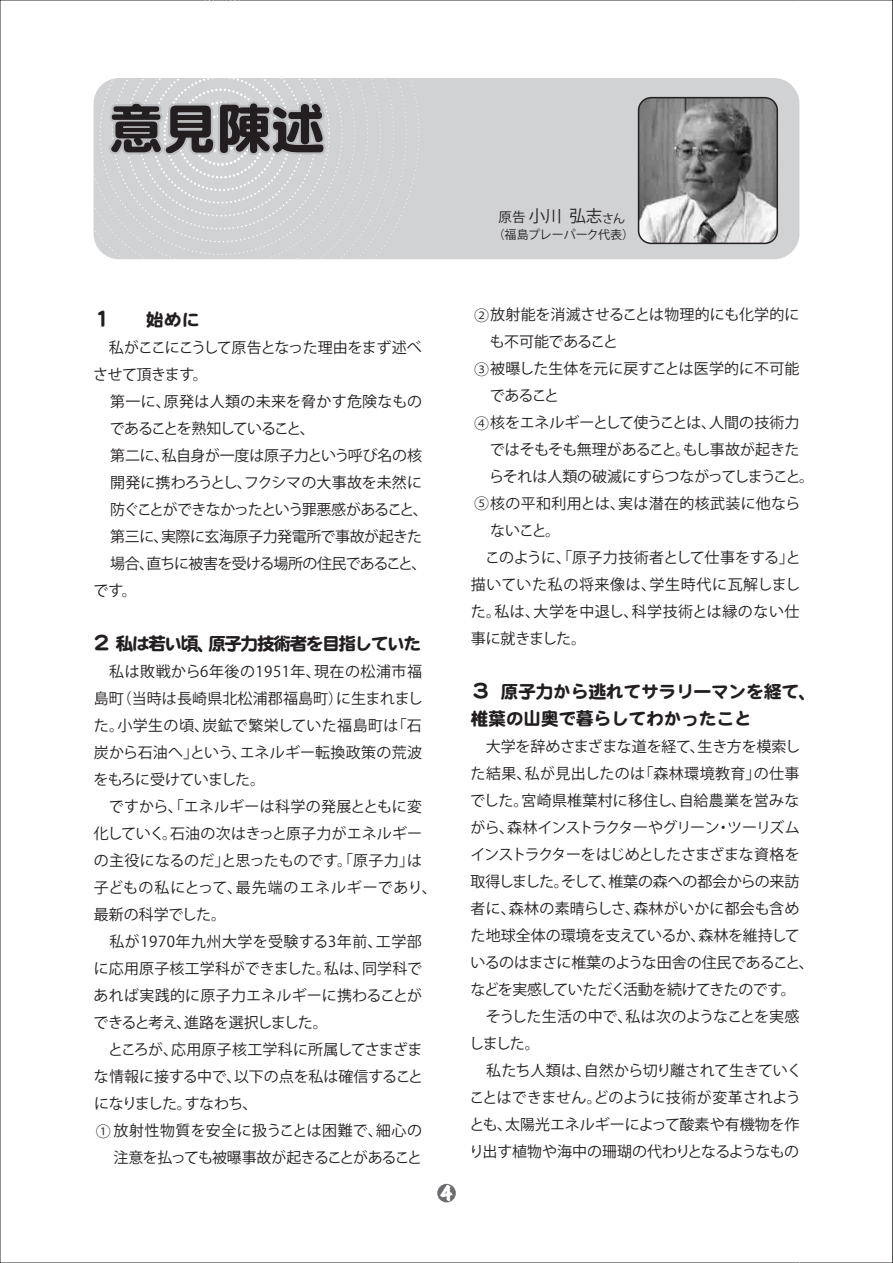
<style>
.page{position:relative;width:893px;height:1263px;background:#fff}
.page>*{position:absolute;margin:0;border:0;box-sizing:border-box;transform-origin:0 0}
.t1{font:54px "DF Maru Gothic SB MP RKSJ H";color:#231f20}
.t2{font:21px "DF Maru Gothic SB MP RKSJ H";color:#231f20}
.t3{font:18px/27px "DF Maru Gothic SB MP RKSJ H";letter-spacing:-.025em;color:#231f20}
.t4{font:18px "DF Maru Gothic SB MP RKSJ H";letter-spacing:-.095em;color:#231f20}
.t5{font:expanded 18px "Marker Felt";color:#fff}
.t6{font:16.5px "Koz Go Pr 6 N";color:#231f20}
.t7{font:15px/27px "Koz Go Pr 6 N";letter-spacing:-.01em;color:#231f20}
.t8{font:15px "Koz Go Pr 6 N";letter-spacing:.035em;color:#231f20}
.t9{font:15px "Koz Go Pr 6 N";letter-spacing:.01em;color:#231f20}
.t10{font:15px "Koz Go Pr 6 N";letter-spacing:.02em;color:#231f20}
.t11{font:15px "Koz Go Pr 6 N";letter-spacing:-.05em;color:#231f20}
.t12{font:15px "Koz Go Pr 6 N";letter-spacing:.015em;color:#231f20}
.t13{font:15px/27px "Koz Go Pr 6 N";letter-spacing:-.04em;color:#231f20}
.t14{font:15px "Koz Go Pr 6 N";letter-spacing:-.035em;color:#231f20}
.t15{font:15px "Koz Go Pr 6 N";letter-spacing:-.095em;color:#231f20}
.t16{font:15px "Koz Go Pr 6 N";letter-spacing:.03em;color:#231f20}
.t17{font:15px "Koz Go Pr 6 N";letter-spacing:.045em;color:#231f20}
.t18{font:15px "Koz Go Pr 6 N";letter-spacing:-.03em;color:#231f20}
.t19{font:15px "Koz Go Pr 6 N";letter-spacing:-.06em;color:#231f20}
.t20{font:15px "Koz Go Pr 6 N";letter-spacing:.04em;color:#231f20}
.t21{font:15px "Koz Go Pr 6 N";letter-spacing:-.11em;color:#231f20}
.t22{font:12px "Koz Go Pr 6 N";color:#231f20}
.s1{font-size:13.5px}
.s2{font-size:12px}
.s3{font-size:21px}
</style>
<div class="page">
<svg style="left:892px;top:0;width:1px;height:1263px"></svg>
<div style="left:437px;top:1184px;width:19px;height:18px;background:#6c6d70;border-radius:50%"></div>
<div style="left:94px;top:78px;width:705px;height:181px;background:#d1d2d4;border-radius:26px"></div>
<svg style="left:93px;top:78px;width:326px;height:182px"></svg>
<svg style="left:107px;top:93px;width:221px;height:79px"></svg>
<img style="left:639px;top:98px;width:138px;height:145px">
<div style="left:638px;top:97px;width:140px;height:147px;border:2px solid #231f20;border-radius:13px"></div>
<h1 class="t1" style="left:109px;top:101px;width:218px">意見陳述</h1>
<p class="t6" style="left:498px;top:207px;width:128px"><span class="s1">原告</span> 小川 弘志<span class="s2">さん</span></p>
<p class="t22" style="left:493px;top:228px;width:143px">（福島プレーパーク代表）</p>
<h2 class="t2" style="left:94px;top:308px;width:17px">1</h2>
<p class="t3" style="left:146px;top:306px;width:55px">始めに</p>
<p class="t13" style="left:93px;top:335px;width:330px">　私がここにこうして原告となった理由をまず述べさせて頂きます。</p>
<p class="t10" style="left:110px;top:393px;width:313px">第一に、原発は人類の未来を脅かす危険なもの</p>
<p class="t21" style="left:110px;top:420px;width:207px">であることを熟知していること、</p>
<p class="t7" style="left:110px;top:443px;width:313px">第二に、私自身が一度は原子力という呼び名の核</p>
<p class="t7" style="left:110px;top:470px;width:313px">開発に携わろうとし、フクシマの大事故を未然に</p>
<p class="t15" style="left:110px;top:501px;width:319px">防ぐことができなかったという罪悪感があること、</p>
<p class="t18" style="left:110px;top:528px;width:313px">第三に、実際に玄海原子力発電所で事故が起きた</p>
<p class="t11" style="left:110px;top:555px;width:318px">場合、直ちに被害を受ける場所の住民であること、</p>
<p class="t7" style="left:93px;top:578px;width:45px">です。</p>
<p class="t4" style="left:94px;top:635px;width:329px"><span class="s3">2</span> 私は若い頃、原子力技術者を目指していた</p>
<p class="t8" style="left:94px;top:663px;width:330px">　私は敗戦から6年後の1951年、現在の松浦市福</p>
<p class="t9" style="left:94px;top:690px;width:330px">島町（当時は長崎県北松浦郡福島町）に生まれまし</p>
<p class="t16" style="left:94px;top:717px;width:330px">た。小学生の頃、炭鉱で繁栄していた福島町は「石</p>
<p class="t10" style="left:94px;top:744px;width:330px">炭から石油へ」という、エネルギー転換政策の荒波</p>
<p class="t11" style="left:94px;top:771px;width:173px">をもろに受けていました。</p>
<p class="t12" style="left:94px;top:798px;width:330px">　ですから、「エネルギーは科学の発展とともに変</p>
<p class="t7" style="left:94px;top:821px;width:330px">化していく。石油の次はきっと原子力がエネルギー</p>
<p class="t7" style="left:94px;top:848px;width:330px">の主役になるのだ」と思ったものです。「原子力」は</p>
<p class="t17" style="left:94px;top:879px;width:344px">子どもの私にとって、最先端のエネルギーであり、</p>
<p class="t7" style="left:94px;top:902px;width:134px">最新の科学でした。</p>
<p class="t8" style="left:94px;top:933px;width:330px">　私が1970年九州大学を受験する3年前、工学部</p>
<p class="t9" style="left:94px;top:960px;width:330px">に応用原子核工学科ができました。私は、同学科で</p>
<p class="t9" style="left:94px;top:987px;width:330px">あれば実践的に原子力エネルギーに携わることが</p>
<p class="t11" style="left:94px;top:1014px;width:236px">できると考え、進路を選択しました。</p>
<p class="t7" style="left:94px;top:1037px;width:330px">　ところが、応用原子核工学科に所属してさまざま</p>
<p class="t7" style="left:94px;top:1064px;width:331px">な情報に接する中で、以下の点を私は確信すること</p>
<p class="t11" style="left:94px;top:1095px;width:165px">になりました。すなわち、</p>
<p class="t8" style="left:96px;top:1122px;width:328px">①放射性物質を安全に扱うことは困難で、細心の</p>
<p class="t19" style="left:114px;top:1149px;width:310px">注意を払っても被曝事故が起きることがあること</p>
<p class="t5" style="left:440px;top:1184px;width:13px">4</p>
<p class="t12" style="left:474px;top:306px;width:327px">②放射能を消滅させることは物理的にも化学的に</p>
<p class="t13" style="left:490px;top:329px;width:130px">も不可能であること</p>
<p class="t9" style="left:474px;top:360px;width:327px">③被曝した生体を元に戻すことは医学的に不可能</p>
<p class="t7" style="left:490px;top:383px;width:71px">であること</p>
<p class="t7" style="left:474px;top:410px;width:327px">④核をエネルギーとして使うことは、人間の技術力</p>
<p class="t14" style="left:490px;top:441px;width:311px">ではそもそも無理があること。もし事故が起きた</p>
<p class="t7" style="left:489px;top:464px;width:326px">らそれは人類の破滅にすらつながってしまうこと。</p>
<p class="t10" style="left:474px;top:495px;width:328px">⑤核の平和利用とは、実は潜在的核武装に他なら</p>
<p class="t7" style="left:490px;top:518px;width:71px">ないこと。</p>
<p class="t7" style="left:471px;top:545px;width:331px">　このように、「原子力技術者として仕事をする」と</p>
<p class="t20" style="left:471px;top:576px;width:331px">描いていた私の将来像は、学生時代に瓦解しまし</p>
<p class="t8" style="left:471px;top:603px;width:330px">た。私は、大学を中退し、科学技術とは縁のない仕</p>
<p class="t14" style="left:471px;top:630px;width:117px">事に就きました。</p>
<p class="t3" style="left:471px;top:678px;width:348px"><span class="s3">３</span> 原子力から逃れてサラリーマンを経て、椎葉の山奥で暮らしてわかったこと</p>
<p class="t7" style="left:469px;top:734px;width:346px">　大学を辞めさまざまな道を経て、生き方を模索した結果、私が見出したのは「森林環境教育」の仕事でした。宮崎県椎葉村に移住し、自給農業を営みながら、森林インストラクターやグリーン・ツーリズムインストラクターをはじめとしたさまざまな資格を取得しました。そして、椎葉の森への都会からの来訪者に、森林の素晴らしさ、森林がいかに都会も含めた地球全体の環境を支えているか、森林を維持しているのはまさに椎葉のような田舎の住民であること、などを実感していただく活動を続けてきたのです。<br>　そうした生活の中で、私は次のようなことを実感しました。<br>　私たち人類は、自然から切り離されて生きていくことはできません。どのように技術が変革されようとも、太陽光エネルギーによって酸素や有機物を作り出す植物や海中の珊瑚の代わりとなるようなもの</p>
</div>
